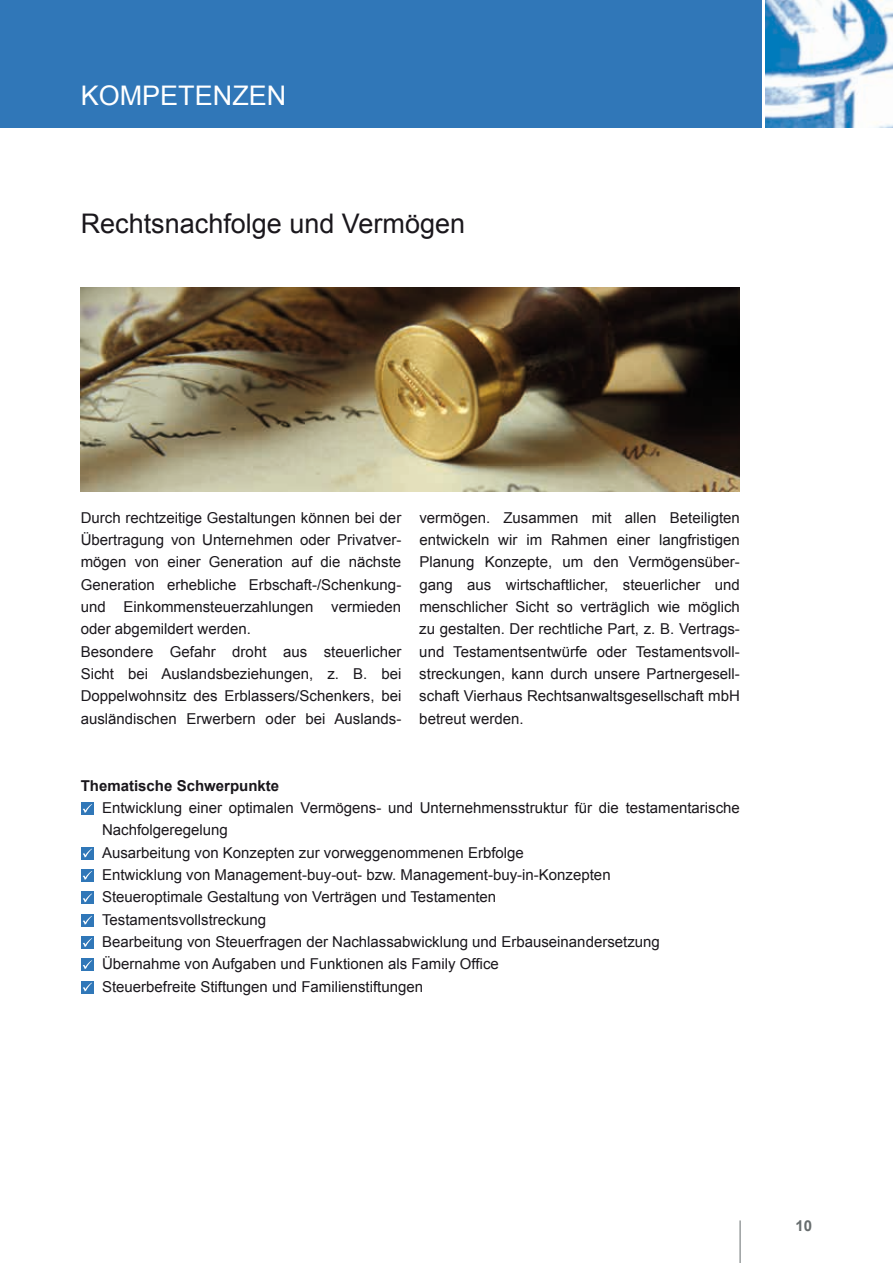
<style>
.page{position:relative;width:893px;height:1263px;background:#fff}
.page>*{position:absolute;margin:0;border:0;box-sizing:border-box;transform-origin:0 0}
.t1{font:27px "Arial";color:#1a171c}
.t2{font:27px "Arial";color:#fff}
.t3{font:15px/22.4px "Arial";color:#1a171c}
.t4{font:700 15px "Arial";color:#1a171c}
.t5{font:700 15px "Arial";color:#676d6e}
</style>
<div class="page">
<div style="left:0;top:0;width:761px;height:128px;background:#3077b8"></div>
<img style="left:765px;top:0;width:128px;height:128px">
<hr style="left:740px;top:1220px;width:1px;height:43px;background:#676d6e">
<img style="left:81px;top:287px;width:659px;height:204px">
<div style="left:81px;top:847px;width:13px;height:12px;background:#3077b8"></div>
<svg style="left:83px;top:848px;width:9px;height:9px"></svg>
<div style="left:81px;top:869px;width:13px;height:13px;background:#3077b8"></div>
<svg style="left:83px;top:871px;width:9px;height:9px"></svg>
<div style="left:81px;top:914px;width:13px;height:13px;background:#3077b8"></div>
<svg style="left:83px;top:916px;width:9px;height:9px"></svg>
<div style="left:81px;top:936px;width:13px;height:13px;background:#3077b8"></div>
<svg style="left:83px;top:938px;width:9px;height:9px"></svg>
<div style="left:81px;top:802px;width:13px;height:13px;background:#3077b8"></div>
<svg style="left:83px;top:804px;width:9px;height:9px"></svg>
<div style="left:81px;top:891px;width:13px;height:13px;background:#3077b8"></div>
<svg style="left:83px;top:893px;width:9px;height:9px"></svg>
<div style="left:81px;top:958px;width:13px;height:13px;background:#3077b8"></div>
<svg style="left:83px;top:960px;width:9px;height:9px"></svg>
<div style="left:81px;top:981px;width:13px;height:12px;background:#3077b8"></div>
<svg style="left:83px;top:982px;width:9px;height:9px"></svg>
<h1 class="t2" style="left:81px;top:78px;width:207px">KOMPETENZEN</h1>
<h1 class="t1" style="left:81px;top:205px;width:386px">Rechtsnachfolge und Vermögen</h1>
<p class="t3" style="left:81px;top:506px;width:322px">Durch rechtzeitige Gestaltungen können bei der Übertragung von Unternehmen oder Privatver&shy;mögen von einer Generation auf die nächste Generation erhebliche Erbschaft-/Schenkung&shy;und Einkommensteuerzahlungen vermieden oder abgemildert werden.<br>Besondere Gefahr droht aus steuerlicher Sicht bei Auslandsbeziehungen, z. B. bei Doppelwohnsitz des Erblassers/Schenkers, bei ausländischen Erwerbern oder bei Auslands--</p>
<p class="t3" style="left:419px;top:506px;width:322px;text-align:justify">vermögen. Zusammen mit allen Beteiligten entwickeln wir im Rahmen einer langfristigen Planung Konzepte, um den Vermögensüber&shy;gang aus wirtschaftlicher, steuerlicher und menschlicher Sicht so verträglich wie möglich zu gestalten. Der rechtliche Part, z. B. Vertrags&shy;und Testamentsentwürfe oder Testamentsvoll&shy;streckungen, kann durch unsere Partnergesell&shy;schaft Vierhaus Rechtsanwaltsgesellschaft mbH betreut werden.</p>
<p class="t4" style="left:81px;top:775px;width:200px">Thematische Schwerpunkte</p>
<p class="t3" style="left:102px;top:797px;width:639px">Entwicklung einer optimalen Vermögens- und Unternehmensstruktur für die testamentarische Nachfolgeregelung<br>Ausarbeitung von Konzepten zur vorweggenommenen Erbfolge<br>Entwicklung von Management-buy-out- bzw. Management-buy-in-Konzepten<br>Steueroptimale Gestaltung von Verträgen und Testamenten<br>Testamentsvollstreckung<br>Bearbeitung von Steuerfragen der Nachlassabwicklung und Erbauseinandersetzung Übernahme von Aufgaben und Funktionen als Family Office<br>Steuerbefreite Stiftungen und Familienstiftungen</p>
<p class="t5" style="left:795px;top:1216px;width:18px">10</p>
</div>
